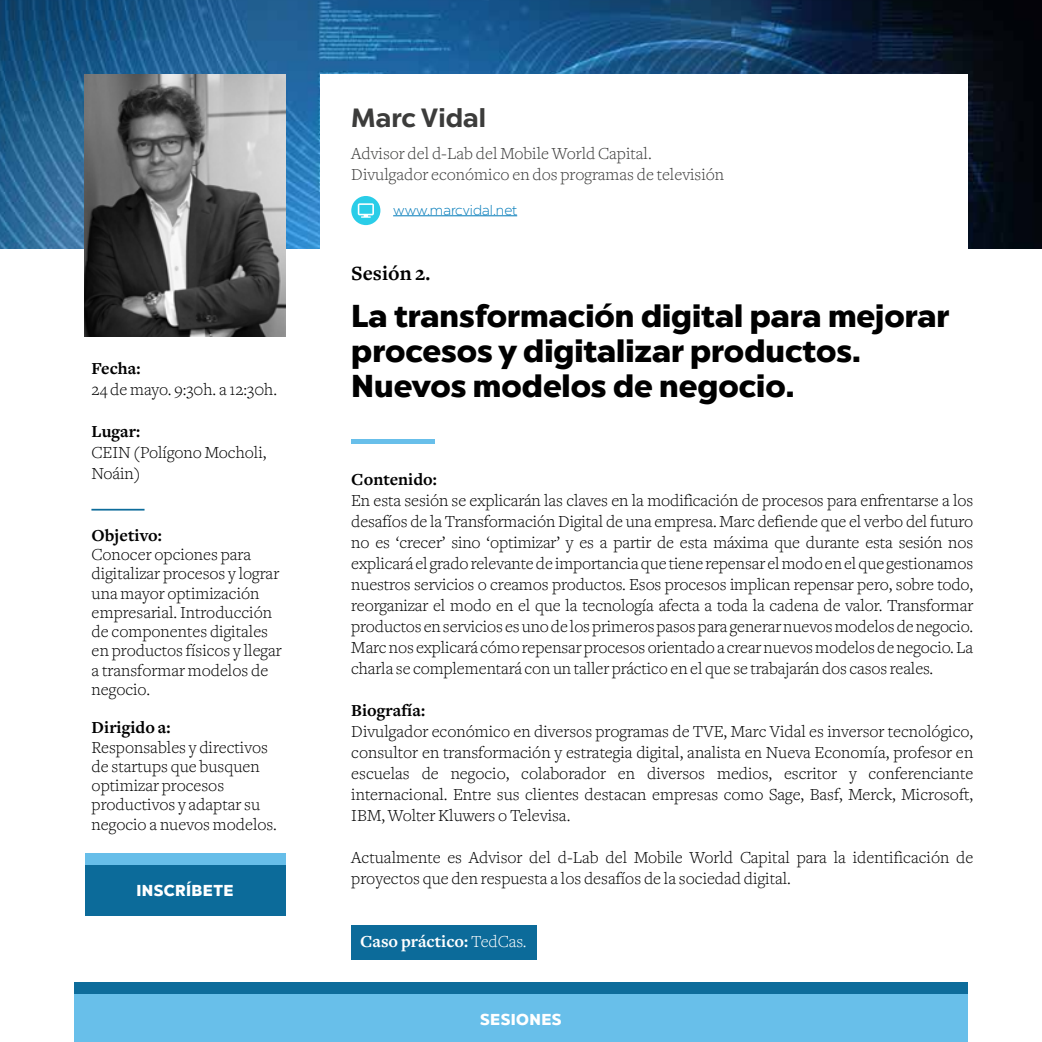
<style>
.page{position:relative;width:1042px;height:1042px;background:#fff}
.page>*{position:absolute;margin:0;border:0;box-sizing:border-box;transform-origin:0 0}
.t1{font:900 31.5px/35px "Chronica Pro";color:#000}
.t2{font:700 26.25px "Chronica Pro";color:#3c3c3b}
.t3{font:700 21px "Freight Text";color:#000}
.t4{font:300 17.5px/21px "Freight Text";color:#000}
.t5{font:300 17.5px/21px "Freight Text";color:#3c3c3b}
.t6{font:700 17.5px "Freight Text";color:#000}
.t7{font:700 17.5px "Freight Text";color:#fff}
.t8{font:900 15.75px "Chronica Pro";letter-spacing:.025em;color:#fff}
.t9{font:300 14px "Chronica Pro";color:#007ab9}
.s1{font-weight:300}
</style>
<div class="page">
<div style="left:351px;top:925px;width:186px;height:34px;background:#0c6b9a"></div>
<img style="left:0;top:0;width:1042px;height:249px">
<div style="left:320px;top:74px;width:647px;height:182px;background:#fff"></div>
<div style="left:74px;top:990px;width:893px;height:52px;background:#68bfea"></div>
<div style="left:74px;top:982px;width:893px;height:12px;background:#0d6c9b"></div>
<hr style="left:351px;top:439px;width:84px;height:4px;background:#68bfea">
<hr style="left:91px;top:509px;width:54px;height:1px;background:#0d6c9b">
<div style="left:351px;top:196px;width:29px;height:29px;background:#2acde8;border-radius:50%"></div>
<hr style="left:393px;top:215px;width:124px;height:1px;background:#007ab9">
<svg style="left:358px;top:203px;width:16px;height:15px"></svg>
<img style="left:85px;top:74px;width:200px;height:263px">
<div style="left:85px;top:864px;width:200px;height:52px;background:#0c6b9a"></div>
<div style="left:85px;top:853px;width:200px;height:12px;background:#67bee9"></div>
<p class="t6" style="left:92px;top:359px;width:50px">Fecha:</p>
<p class="t4" style="left:92px;top:379px;width:187px">24 de mayo. 9:30h. a 12:30h.</p>
<p class="t6" style="left:92px;top:422px;width:50px">Lugar:</p>
<p class="t4" style="left:92px;top:442px;width:176px">CEIN (Polígono Mocholi,<br>Noáin)</p>
<p class="t6" style="left:92px;top:525px;width:72px">Objetivo:</p>
<p class="t4" style="left:92px;top:545px;width:192px;line-height:19.2px">Conocer opciones para digitalizar procesos y lograr una mayor optimización empresarial. Introducción de componentes digitales en productos físicos y llegar a transformar modelos de negocio.</p>
<p class="t6" style="left:92px;top:718px;width:80px">Dirigido a:</p>
<p class="t4" style="left:92px;top:737px;width:187px;line-height:19.2px">Responsables y directivos de startups que busquen optimizar procesos productivos y adaptar su negocio a nuevos modelos.</p>
<p class="t8" style="left:136px;top:880px;width:99px">INSCRÍBETE</p>
<h2 class="t2" style="left:351px;top:102px;width:136px">Marc Vidal</h2>
<p class="t5" style="left:351px;top:143px;width:374px">Advisor del d-Lab del Mobile World Capital.<br>Divulgador económico en dos programas de televisión</p>
<p class="t9" style="left:393px;top:202px;width:126px">www.marcvidal.net</p>
<p class="t3" style="left:351px;top:261px;width:80px">Sesión 2.</p>
<h1 class="t1" style="left:351px;top:299px;width:599px">La transformación digital para mejorar procesos y digitalizar productos.<br>Nuevos modelos de negocio.</h1>
<p class="t6" style="left:351px;top:470px;width:87px">Contenido:</p>
<p class="t4" style="left:351px;top:490px;width:623px;text-align:justify">En esta sesión se explicarán las claves en la modificación de procesos para enfrentarse a los desafíos de la Transformación Digital de una empresa. Marc defiende que el verbo del futuro no es ‘crecer’ sino ‘optimizar’ y es a partir de esta máxima que durante esta sesión nos explicará el grado relevante de importancia que tiene repensar el modo en el que gestionamos nuestros servicios o creamos productos. Esos procesos implican repensar pero, sobre todo, reorganizar el modo en el que la tecnología afecta a toda la cadena de valor. Transformar productos en servicios es uno de los primeros pasos para generar nuevos modelos de negocio.<br>Marc nos explicará cómo repensar procesos orientado a crear nuevos modelos de negocio. La charla se complementará con un taller práctico en el que se trabajarán dos casos reales.</p>
<p class="t6" style="left:351px;top:701px;width:75px">Biografía:</p>
<p class="t4" style="left:351px;top:721px;width:623px;text-align:justify">Divulgador económico en diversos programas de TVE, Marc Vidal es inversor tecnológico, consultor en transformación y estrategia digital, analista en Nueva Economía, profesor en escuelas de negocio, colaborador en diversos medios, escritor y conferenciante internacional. Entre sus clientes destacan empresas como Sage, Basf, Merck, Microsoft, IBM, Wolter Kluwers o Televisa.</p>
<p class="t4" style="left:351px;top:847px;width:623px">Actualmente es Advisor del d-Lab del Mobile World Capital para la identificación de proyectos que den respuesta a los desafíos de la sociedad digital.</p>
<p class="t7" style="left:360px;top:932px;width:168px">Caso práctico: <span class="s1">TedCas.</span></p>
<p class="t8" style="left:480px;top:1009px;width:83px">SESIONES</p>
</div>
